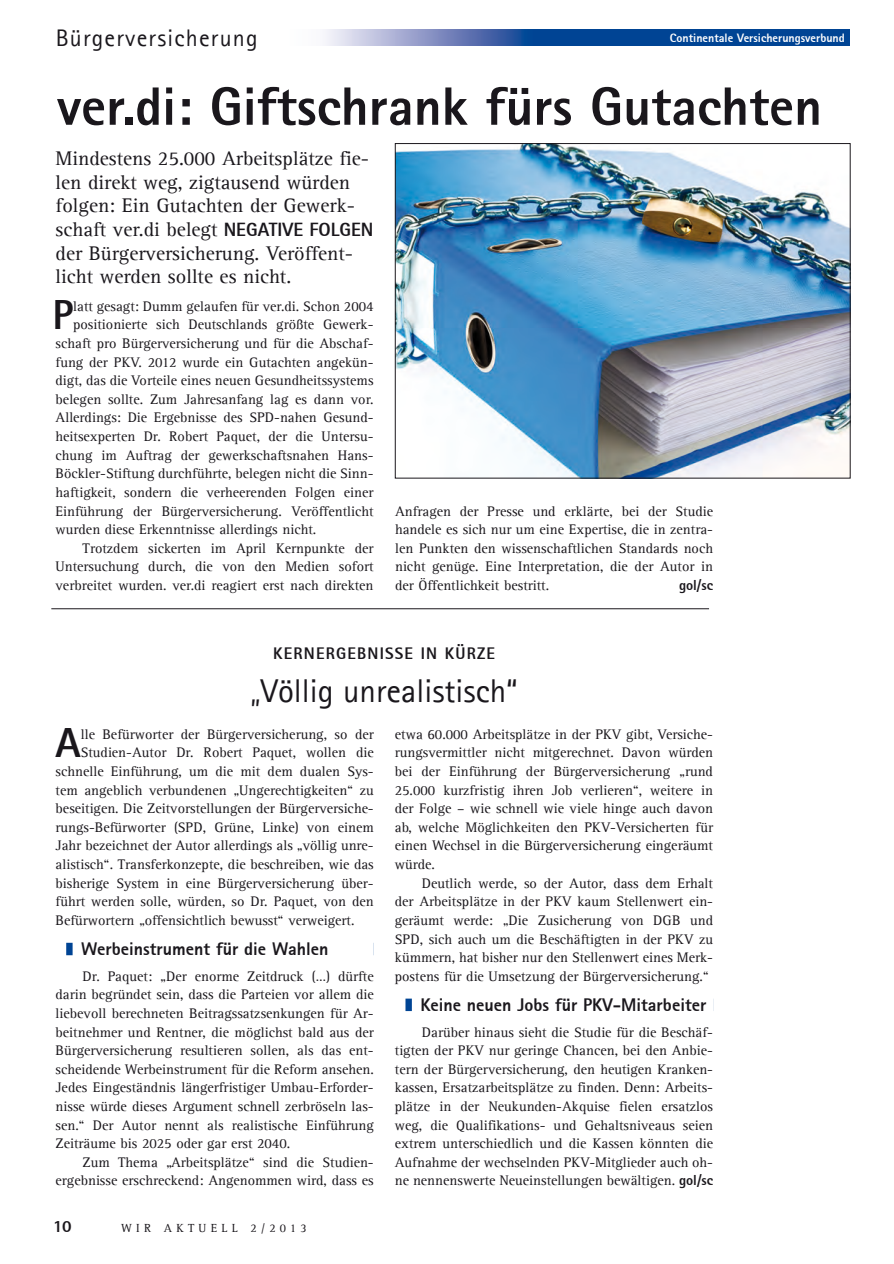
<style>
.page{position:relative;width:894px;height:1264px;background:#fff}
.page>*{position:absolute;margin:0;border:0;box-sizing:border-box;transform-origin:0 0}
.Titel_Seitenaufmache{font:800 54px "Agfa Rotis Sans Serif";color:#1a171c}
.Fliesstext_mit_Initi{font:800 41.25px "Agfa Rotis Sans Serif";color:#1a171c}
.Titel_Subtext_22pt{font:33px "Agfa Rotis Sans Serif";color:#1a171c}
.t1{font:24px "Agfa Rotis Sans Serif";letter-spacing:.05em;color:#1a171c}
.Vorspann{font:20.25px/23.7px "Agfa Rotis Serif";color:#1a171c}
.Zwischentitel_blau{font:800 18px "Agfa Rotis Sans Serif";color:#1a171c}
.t2{font:800 17.1px "Agfa Rotis Sans Serif";color:#1a171c}
.Titel_Subtext_Dachze{font:800 16.5px "Agfa Rotis Sans Serif";letter-spacing:.07em;color:#1a171c}
.Fliesstext{font:14.25px/18.6px "Agfa Rotis Serif";color:#1a171c;text-align:justify}
.Fliesstext_mit_Initi-2{font:14.25px "Agfa Rotis Serif";color:#1a171c}
.Fliesstext_Namenskue{font:14.25px/18.6px "Agfa Rotis Serif";color:#1a171c;text-align:justify}
.Fliesstext_Namenskue-2{font:800 14.25px "Agfa Rotis Sans Serif";color:#1a171c}
.t3{font:800 12px "Agfa Rotis Sans Serif";color:#fff}
.t4{font:12px "Agfa Rotis Serif";letter-spacing:.36em;color:#1a171c}
.s1{font-family:"Agfa Rotis Sans Serif";font-weight:800;font-size:18.9px}
.s2{font-family:"Agfa Rotis Sans Serif";font-weight:800}
</style>
<div class="page">
<div style="left:531px;top:29px;width:318px;height:17px;background:#004494"></div>
<svg style="left:326px;top:29px;width:205px;height:17px;background:#8696c5"></svg>
<img style="left:397px;top:145px;width:451px;height:331px">
<div style="left:395px;top:143px;width:455px;height:335px;border:1px solid #1a171c"></div>
<hr style="left:51px;top:608px;width:658px;height:1px;background:#1a171c">
<svg style="left:66px;top:942px;width:7px;height:13px"></svg>
<svg style="left:405px;top:998px;width:7px;height:13px"></svg>
<p class="t1" style="left:56px;top:23px;width:203px">Bürgerversicherung</p>
<p class="Titel_Seitenaufmache" style="left:57px;top:72px;width:766px">ver.di: Giftschrank fürs Gutachten</p>
<p class="Vorspann" style="left:56px;top:146px;width:319px">Mindestens 25.000 Arbeitsplätze fie&shy;len direkt weg, zigtausend würden folgen: Ein Gutachten der Gewerk&shy;schaft ver.di belegt <span class="s1">NEGATIVE FOLGEN </span>der Bürgerversicherung. Veröffent&shy;licht werden sollte es nicht.</p>
<p class="Fliesstext_mit_Initi" style="left:53px;top:289px;width:22px">P</p>
<p class="Fliesstext_mit_Initi-2" style="left:73px;top:297px;width:302px">latt gesagt: Dumm gelaufen für ver.di. Schon 2004</p>
<p class="t3" style="left:669px;top:30px;width:176px">Continentale Versicherungsverbund</p>
<p class="Fliesstext_mit_Initi-2" style="left:73px;top:316px;width:302px">positionierte sich Deutschlands größte Gewerk-</p>
<p class="Fliesstext_mit_Initi-2" style="left:56px;top:335px;width:319px">schaft pro Bürgerversicherung und für die Abschaf-</p>
<p class="Fliesstext_mit_Initi-2" style="left:56px;top:353px;width:318px">fung der PKV. 2012 wurde ein Gutachten angekün-</p>
<p class="Fliesstext_mit_Initi-2" style="left:56px;top:372px;width:319px">digt, das die Vorteile eines neuen Gesundheitssystems</p>
<p class="Fliesstext_mit_Initi-2" style="left:56px;top:390px;width:319px">belegen sollte. Zum Jahresanfang lag es dann vor.</p>
<p class="Fliesstext_mit_Initi-2" style="left:56px;top:409px;width:319px">Allerdings: Die Ergebnisse des SPD-nahen Gesund-</p>
<p class="Fliesstext_mit_Initi-2" style="left:56px;top:428px;width:319px">heitsexperten Dr. Robert Paquet, der die Untersu-</p>
<p class="Fliesstext_mit_Initi-2" style="left:56px;top:446px;width:319px">chung im Auftrag der gewerkschaftsnahen Hans-</p>
<p class="Fliesstext_mit_Initi-2" style="left:56px;top:465px;width:319px">Böckler-Stiftung durchführte, belegen nicht die Sinn-</p>
<p class="Fliesstext_mit_Initi-2" style="left:56px;top:483px;width:319px">haftigkeit, sondern die verheerenden Folgen einer</p>
<p class="Fliesstext_mit_Initi-2" style="left:56px;top:502px;width:319px">Einführung der Bürgerversicherung. Veröffentlicht</p>
<p class="Fliesstext_mit_Initi-2" style="left:56px;top:521px;width:262px">wurden diese Erkenntnisse allerdings nicht.</p>
<p class="Fliesstext_Namenskue" style="left:56px;top:539px;width:319px;text-indent:27px">Trotzdem sickerten im April Kernpunkte der Untersuchung durch, die von den Medien sofort verbreitet wurden. ver.di reagiert erst nach direkten</p>
<p class="Fliesstext_Namenskue" style="left:395px;top:501px;width:319px">Anfragen der Presse und erklärte, bei der Studie handele es sich nur um eine Expertise, die in zentra&shy;len Punkten den wissenschaftlichen Standards noch nicht genüge. Eine Interpretation, die der Autor in der Öffentlichkeit bestritt.</p>
<p class="Fliesstext_Namenskue-2" style="left:679px;top:576px;width:36px">gol/sc</p>
<p class="Titel_Subtext_Dachze" style="left:273px;top:643px;width:223px">KERNERGEBNISSE IN KÜRZE</p>
<p class="Titel_Subtext_22pt" style="left:250px;top:670px;width:269px">„Völlig unrealistisch“</p>
<p class="Fliesstext_mit_Initi" style="left:56px;top:717px;width:27px">A</p>
<p class="Fliesstext_mit_Initi-2" style="left:81px;top:725px;width:294px">lle Befürworter der Bürgerversicherung, so der</p>
<p class="Fliesstext_mit_Initi-2" style="left:81px;top:744px;width:294px">Studien-Autor Dr. Robert Paquet, wollen die</p>
<p class="Fliesstext_mit_Initi-2" style="left:56px;top:762px;width:320px">schnelle Einführung, um die mit dem dualen Sys-</p>
<p class="Fliesstext_mit_Initi-2" style="left:56px;top:781px;width:320px">tem angeblich verbundenen „Ungerechtigkeiten“ zu</p>
<p class="Fliesstext_mit_Initi-2" style="left:56px;top:799px;width:320px">beseitigen. Die Zeitvorstellungen der Bürgerversiche-</p>
<p class="Fliesstext_mit_Initi-2" style="left:56px;top:818px;width:320px">rungs-Befürworter (SPD, Grüne, Linke) von einem</p>
<p class="Fliesstext_mit_Initi-2" style="left:56px;top:837px;width:319px">Jahr bezeichnet der Autor allerdings als „völlig unre-</p>
<p class="Fliesstext_mit_Initi-2" style="left:56px;top:855px;width:320px">alistisch“. Transferkonzepte, die beschreiben, wie das</p>
<p class="Fliesstext_mit_Initi-2" style="left:56px;top:874px;width:320px">bisherige System in eine Bürgerversicherung über-</p>
<p class="Fliesstext_mit_Initi-2" style="left:56px;top:892px;width:320px">führt werden solle, würden, so Dr. Paquet, von den</p>
<p class="Fliesstext_mit_Initi-2" style="left:56px;top:911px;width:300px">Befürwortern „offensichtlich bewusst“ verweigert.</p>
<p class="Zwischentitel_blau" style="left:81px;top:937px;width:249px">Werbeinstrument für die Wahlen</p>
<p class="Fliesstext" style="left:56px;top:966px;width:320px;text-indent:27px">Dr. Paquet: „Der enorme Zeitdruck (…) dürfte darin begründet sein, dass die Parteien vor allem die liebevoll berechneten Beitragssatzsenkungen für Ar&shy;beitnehmer und Rentner, die möglichst bald aus der Bürgerversicherung resultieren sollen, als das ent&shy;scheidende Werbeinstrument für die Reform ansehen.<br>Jedes Eingeständnis längerfristiger Umbau-Erforder&shy;nisse würde dieses Argument schnell zerbröseln las&shy;sen.“ Der Autor nennt als realistische Einführung Zeiträume bis 2025 oder gar erst 2040.</p>
<p class="Fliesstext" style="left:56px;top:1152px;width:320px;text-align:right">Zum Thema „Arbeitsplätze“ sind die Studien&shy;ergebnisse erschreckend: Angenommen wird, dass es</p>
<p class="t2" style="left:53px;top:1214px;width:20px">10</p>
<p class="t4" style="left:121px;top:1220px;width:187px">WIR AKTUELL 2/2013</p>
<p class="Fliesstext" style="left:395px;top:725px;width:320px">etwa 60.000 Arbeitsplätze in der PKV gibt, Versiche&shy;rungsvermittler nicht mitgerechnet. Davon würden bei der Einführung der Bürgerversicherung „rund 25.000 kurzfristig ihren Job verlieren“, weitere in der Folge – wie schnell wie viele hinge auch davon ab, welche Möglichkeiten den PKV-Versicherten für einen Wechsel in die Bürgerversicherung eingeräumt würde.</p>
<p class="Fliesstext" style="left:395px;top:873px;width:320px;text-indent:27px">Deutlich werde, so der Autor, dass dem Erhalt der Arbeitsplätze in der PKV kaum Stellenwert ein&shy;geräumt werde: „Die Zusicherung von DGB und SPD, sich auch um die Beschäftigten in der PKV zu kümmern, hat bisher nur den Stellenwert eines Merk&shy;postens für die Umsetzung der Bürgerversicherung.“</p>
<p class="Zwischentitel_blau" style="left:420px;top:993px;width:287px">Keine neuen Jobs für PKV-Mitarbeiter</p>
<p class="Fliesstext_Namenskue" style="left:395px;top:1022px;width:320px;text-indent:27px">Darüber hinaus sieht die Studie für die Beschäf&shy;tigten der PKV nur geringe Chancen, bei den Anbie&shy;tern der Bürgerversicherung, den heutigen Kranken&shy;kassen, Ersatzarbeitsplätze zu finden. Denn: Arbeits&shy;plätze in der Neukunden-Akquise fielen ersatzlos weg, die Qualifikations- und Gehaltsniveaus seien extrem unterschiedlich und die Kassen könnten die Aufnahme der wechselnden PKV-Mitglieder auch oh&shy;ne nennenswerte Neueinstellungen bewältigen. <span class="s2">gol/sc</span></p>
</div>
